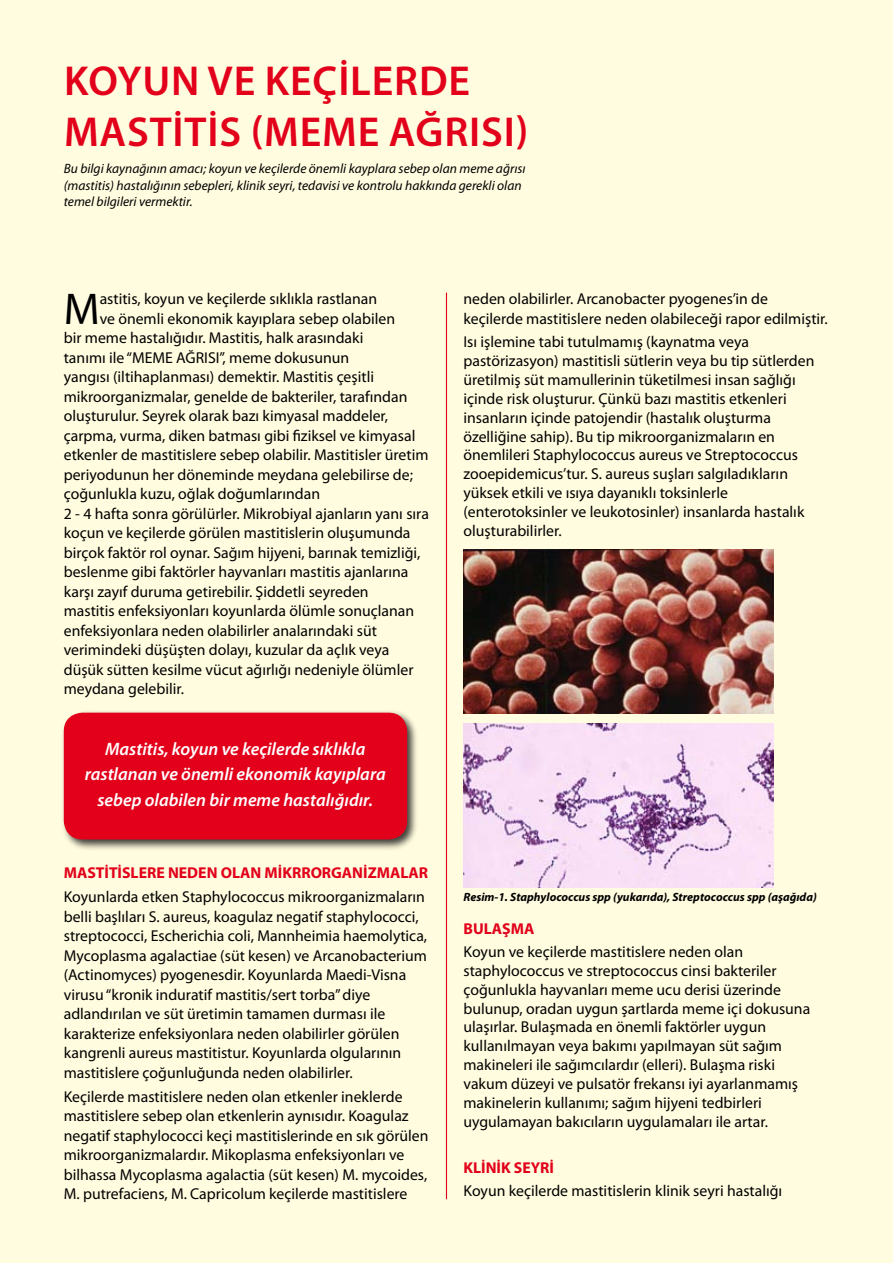
<style>
.page{position:relative;width:893px;height:1263px;background:#fffcdf}
.page>*{position:absolute;margin:0;border:0;box-sizing:border-box;transform-origin:0 0}
.t1{font:44.7px "Myriad Pro";color:#000}
.t2{font:600 42px/50.4px "Myriad Pro";letter-spacing:.02em;color:#e2001a}
.t3{font:italic 600 18px/25.5px "Myriad Pro";color:#fff;text-align:center}
.t4{font:15.75px/18.9px "Myriad Pro";color:#000}
.t5{font:700 15.75px "Myriad Pro";color:#e2001a}
.t6{font:italic 13.5px/16.5px "Myriad Pro";color:#000}
.t7{font:italic 700 12px "Myriad Pro";color:#000}
</style>
<div class="page">
<div style="left:60px;top:709px;width:360px;height:142px;background:#000;opacity:.75"></div>
<div style="left:65px;top:713px;width:341px;height:126px;background:#e2001a;border-radius:18px"></div>
<div style="left:64px;top:713px;width:343px;height:126px;border:2px solid #e2001a;border-radius:18px"></div>
<img style="left:463px;top:549px;width:311px;height:164px">
<img style="left:463px;top:723px;width:310px;height:164px">
<hr style="left:446px;top:293px;width:1px;height:906px;background:#e2001a">
<h2 class="t2" style="left:64px;top:55px;width:466px">KOYUN VE KEÇİLERDE<br>MASTİTİS (MEME AĞRISI)</h2>
<p class="t6" style="left:64px;top:160px;width:463px">Bu bilgi kaynağının amacı; koyun ve keçilerde önemli kayplara sebep olan meme ağrısı (mastitis) hastalığının sebepleri, klinik seyri, tedavisi ve kontrolu hakkında gerekli olan temel bilgileri vermektir.</p>
<h1 class="t1" style="left:64px;top:281px;width:37px">M</h1>
<p class="t4" style="left:100px;top:289px;width:279px">astitis, koyun ve keçilerde sıklıkla rastlanan</p>
<p class="t4" style="left:100px;top:309px;width:297px">ve önemli ekonomik kayıplara sebep olabilen</p>
<p class="t4" style="left:64px;top:328px;width:301px">bir meme hastalığıdır. Mastitis, halk arasındaki</p>
<p class="t4" style="left:64px;top:348px;width:287px">tanımı ile “MEME AĞRISI”, meme dokusunun</p>
<p class="t4" style="left:64px;top:367px;width:312px">yangısı (iltihaplanması) demektir. Mastitis çeşitli</p>
<p class="t4" style="left:64px;top:387px;width:345px">mikroorganizmalar, genelde de bakteriler, tarafından</p>
<p class="t4" style="left:64px;top:406px;width:326px">oluşturulur. Seyrek olarak bazı kimyasal maddeler,</p>
<p class="t4" style="left:64px;top:426px;width:353px">çarpma, vurma, diken batması gibi fiziksel ve kimyasal</p>
<p class="t4" style="left:64px;top:445px;width:366px">etkenler de mastitislere sebep olabilir. Mastitisler üretim</p>
<p class="t4" style="left:64px;top:465px;width:351px">periyodunun her döneminde meydana gelebilirse de;</p>
<p class="t4" style="left:64px;top:484px;width:258px">çoğunlukla kuzu, oğlak doğumlarından</p>
<p class="t4" style="left:64px;top:504px;width:367px">2 - 4 hafta sonra görülürler. Mikrobiyal ajanların yanı sıra</p>
<p class="t4" style="left:64px;top:523px;width:348px">koçun ve keçilerde görülen mastitislerin oluşumunda</p>
<p class="t4" style="left:64px;top:543px;width:358px">birçok faktör rol oynar. Sağım hijyeni, barınak temizliği,</p>
<p class="t4" style="left:64px;top:562px;width:346px">beslenme gibi faktörler hayvanları mastitis ajanlarına</p>
<p class="t4" style="left:64px;top:582px;width:306px">karşı zayıf duruma getirebilir. Şiddetli seyreden</p>
<p class="t4" style="left:64px;top:601px;width:352px">mastitis enfeksiyonları koyunlarda ölümle sonuçlanan</p>
<p class="t4" style="left:64px;top:621px;width:315px">enfeksiyonlara neden olabilirler analarındaki süt</p>
<p class="t4" style="left:64px;top:640px;width:327px">verimindeki düşüşten dolayı, kuzular da açlık veya</p>
<p class="t4" style="left:64px;top:660px;width:351px">düşük sütten kesilme vücut ağırlığı nedeniyle ölümler</p>
<p class="t4" style="left:64px;top:679px;width:122px">meydana gelebilir.</p>
<p class="t3" style="left:85px;top:735px;width:303px">Mastitis, koyun ve keçilerde sıklıkla rastlanan ve önemli ekonomik kayıplara sebep olabilen bir meme hastalığıdır.</p>
<p class="t5" style="left:64px;top:863px;width:366px">MASTİTİSLERE NEDEN OLAN MİKRRORGANİZMALAR</p>
<p class="t4" style="left:64px;top:887px;width:365px;line-height:19.5px">Koyunlarda etken Staphylococcus mikroorganizmaların belli başlıları S. aureus, koagulaz negatif staphylococci, streptococci, Escherichia coli, Mannheimia haemolytica, Mycoplasma agalactiae (süt kesen) ve Arcanobacterium (Actinomyces) pyogenesdir. Koyunlarda Maedi-Visna virusu “kronik induratif mastitis/sert torba” diye adlandırılan ve süt üretimin tamamen durması ile karakterize enfeksiyonlara neden olabilirler görülen kangrenli aureus mastitistur. Koyunlarda olgularının mastitislere çoğunluğunda neden olabilirler.</p>
<p class="t4" style="left:64px;top:1086px;width:366px;line-height:19.5px">Keçilerde mastitislere neden olan etkenler ineklerde mastitislere sebep olan etkenlerin aynısıdır. Koagulaz negatif staphylococci keçi mastitislerinde en sık görülen mikroorganizmalardır. Mikoplasma enfeksiyonları ve bilhassa Mycoplasma agalactia (süt kesen) M. mycoides, M. putrefaciens, M. Capricolum keçilerde mastitislere</p>
<p class="t4" style="left:463px;top:289px;width:366px;line-height:19.5px">neden olabilirler. Arcanobacter pyogenes’in de keçilerde mastitislere neden olabileceği rapor edilmiştir.</p>
<p class="t4" style="left:463px;top:332px;width:352px">Isı işlemine tabi tutulmamış (kaynatma veya pastörizasyon) mastitisli sütlerin veya bu tip sütlerden üretilmiş süt mamullerinin tüketilmesi insan sağlığı içinde risk oluşturur. Çünkü bazı mastitis etkenleri insanların içinde patojendir (hastalık oluşturma özelliğine sahip). Bu tip mikroorganizmaların en önemlileri Staphylococcus aureus ve Streptococcus zooepidemicus’tur. S. aureus suşları salgıladıkların yüksek etkili ve ısıya dayanıklı toksinlerle (enterotoksinler ve leukotosinler) insanlarda hastalık oluşturabilirler.</p>
<p class="t7" style="left:463px;top:889px;width:355px">Resim-1. Staphylococcus spp (yukarıda), Streptococcus spp (aşağıda)</p>
<p class="t5" style="left:463px;top:918px;width:72px">BULAŞMA</p>
<p class="t4" style="left:463px;top:942px;width:348px">Koyun ve keçilerde mastitislere neden olan staphylococcus ve streptococcus cinsi bakteriler çoğunlukla hayvanları meme ucu derisi üzerinde bulunup, oradan uygun şartlarda meme içi dokusuna ulaşırlar. Bulaşmada en önemli faktörler uygun kullanılmayan veya bakımı yapılmayan süt sağım makineleri ile sağımcılardır (elleri). Bulaşma riski vakum düzeyi ve pulsatör frekansı iyi ayarlanmamış makinelerin kullanımı; sağım hijyeni tedbirleri uygulamayan bakıcıların uygulamaları ile artar.</p>
<p class="t5" style="left:463px;top:1158px;width:92px">KLİNİK SEYRİ</p>
<p class="t4" style="left:463px;top:1181px;width:320px">Koyun keçilerde mastitislerin klinik seyri hastalığı</p>
</div>
